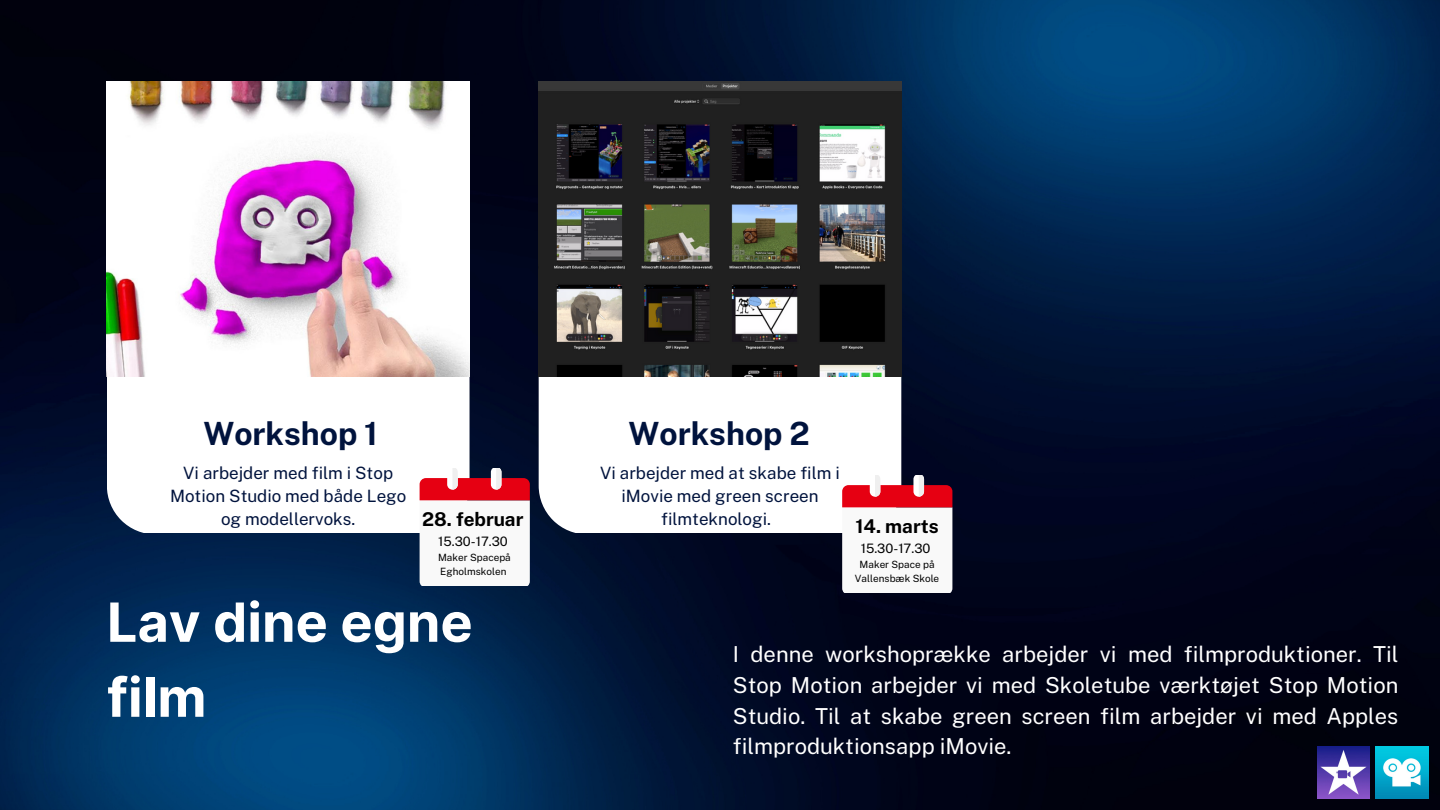
<style>
.page{position:relative;width:1440px;height:810px;background:#fff}
.page>*{position:absolute;margin:0;border:0;box-sizing:border-box;transform-origin:0 0}
.t1{font:700 54px/75px "Inter";color:#fff}
.t2{font:700 32px "Public Sans";color:#00133d}
.t3{font:22px/30.8px "Public Sans";color:#fff;text-align:justify}
.t4{font:700 19px "Public Sans";color:#000}
.t5{font:17px/23.2px "Public Sans";color:#00133d;text-align:center}
.t6{font:13px "Public Sans";color:#000}
.t7{font:10px/13.5px "Public Sans";color:#000}
</style>
<div class="page">
<img style="left:0;top:0;width:1440px;height:810px">
<svg style="left:107px;top:377px;width:363px;height:156px"></svg>
<img style="left:107px;top:81px;width:363px;height:296px">
<svg style="left:539px;top:377px;width:362px;height:156px"></svg>
<img style="left:539px;top:81px;width:363px;height:296px">
<svg style="left:420px;top:469px;width:110px;height:117px"></svg>
<svg style="left:842px;top:476px;width:110px;height:117px"></svg>
<img style="left:1376px;top:746px;width:52px;height:53px">
<img style="left:1317px;top:746px;width:53px;height:53px">
<h2 class="t2" style="left:203px;top:415px;width:176px">Workshop 1</h2>
<h2 class="t2" style="left:629px;top:415px;width:183px">Workshop 2</h2>
<p class="t5" style="left:170px;top:461px;width:238px">Vi arbejder med film i Stop<br>Motion Studio med både Lego og modellervoks.</p>
<p class="t5" style="left:600px;top:461px;width:241px">Vi arbejder med at skabe film i iMovie med green screen</p>
<p class="t4" style="left:422px;top:508px;width:103px">28. februar</p>
<p class="t5" style="left:661px;top:507px;width:111px">filmteknologi.</p>
<p class="t6" style="left:438px;top:534px;width:71px">15.30-17.30</p>
<p class="t7" style="left:438px;top:551px;width:74px">Maker Spacepå<br>Egholmskolen</p>
<p class="t4" style="left:855px;top:515px;width:85px">14. marts</p>
<p class="t6" style="left:861px;top:541px;width:71px">15.30-17.30</p>
<p class="t7" style="left:855px;top:558px;width:86px;text-align:center">Maker Space på<br>Vallensbæk Skole</p>
<h1 class="t1" style="left:107px;top:585px;width:367px">Lav dine egne film</h1>
<p class="t3" style="left:733px;top:639px;width:667px">I denne workshoprække arbejder vi med filmproduktioner. Til Stop Motion arbejder vi med Skoletube værktøjet Stop Motion Studio. Til at skabe green screen film arbejder vi med Apples filmproduktionsapp iMovie.</p>
</div>
